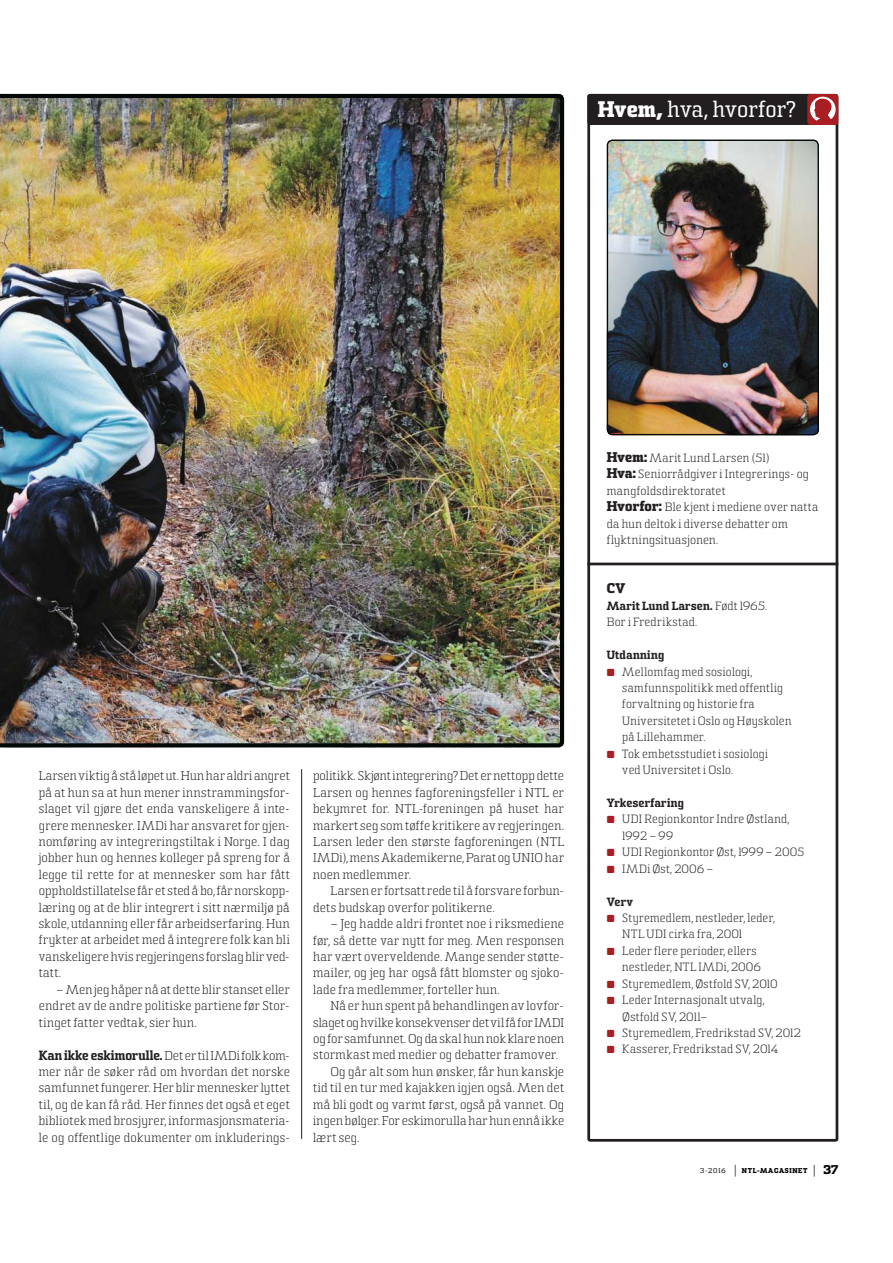
<style>
.page{position:relative;width:893px;height:1263px;background:#fff}
.page>*{position:absolute;margin:0;border:0;box-sizing:border-box;transform-origin:0 0}
.t1{font:21.9px "Sommet Slab";letter-spacing:.01em;color:#fff}
.t2{font:800 13.65px "Sommet Slab";color:#231f20}
.t3{font:300 12.3px/16.4px "Sommet Slab";letter-spacing:.025em;color:#231f20;text-align:justify}
.t4{font:300 11.7px/16.5px "Sommet Slab";letter-spacing:.03em;color:#231f20}
.t5{font:900 11.7px "Sommet Slab";letter-spacing:.025em;color:#231f20}
.t6{font:800 6.9px "Sommet Slab";letter-spacing:.1em;color:#010202}
.s1{font-weight:800}
.s2{font-weight:900;font-size:13.05px}
.s3{font-weight:800;font-size:13.65px}
.s4{font-weight:900}
.s5{font-family:"Notice 3 Std";font-weight:400;font-size:8.85px;color:#a81e22}
.s6{font-weight:400}
.s7{font-weight:300;font-size:12.3px}
.s8{font-size:12.3px}
</style>
<div class="page">
<hr style="left:301px;top:769px;width:1px;height:370px;background:#231f20">
<div style="left:587px;top:94px;width:251px;height:1048px;border:3px solid #231f20;border-radius:2px"></div>
<div style="left:587px;top:94px;width:232px;height:31px;background:#231f20;border-radius:3px"></div>
<div style="left:807px;top:94px;width:31px;height:31px;background:#a81e22;border-radius:3px"></div>
<svg style="left:810px;top:97px;width:25px;height:24px"></svg>
<hr style="left:587px;top:563px;width:251px;height:2px;background:#231f20">
<img style="left:607px;top:140px;width:212px;height:295px;border-radius:6px">
<div style="left:607px;top:140px;width:212px;height:295px;border:1px solid #040809;border-radius:5px"></div>
<img style="left:0;top:94px;width:564px;height:653px">
<h1 class="t1" style="left:598px;top:96px;width:199px"><span class="s1">Hvem,</span> hva, hvorfor?</h1>
<p class="t3" style="left:39px;top:769px;width:252px">Larsen viktig å stå løpet ut. Hun har aldri angret på at hun sa at hun mener innstrammingsfor&shy;slaget vil gjøre det enda vanskeligere å inte&shy;grere mennesker. IMDi har ansvaret for gjen&shy;nomføring av integreringstiltak i Norge. I dag jobber hun og hennes kolleger på spreng for å legge til rette for at mennesker som har fått oppholdstillatelse får et sted å bo, får norskopp&shy;læring og at de blir integrert i sitt nærmiljø på skole, utdanning eller får arbeidserfaring. Hun frykter at arbeidet med å integrere folk kan bli vanskeligere hvis regjeringens forslag blir ved&shy;tatt.</p>
<p class="t3" style="left:39px;top:982px;width:252px;text-indent:17px">– Men jeg håper nå at dette blir stanset eller endret av de andre politiske partiene før Stor&shy;tinget fatter vedtak, sier hun.</p>
<p class="t3" style="left:39px;top:1048px;width:253px"><span class="s2">Kan ikke eskimorulle.</span> Det er til IMDi folk kom&shy;mer når de søker råd om hvordan det norske samfunnet fungerer. Her blir mennesker lyttet til, og de kan få råd. Her finnes det også et eget bibliotek med brosjyrer, informasjonsmateria&shy;le og offentlige dokumenter om inkluderings-</p>
<p class="t3" style="left:313px;top:769px;width:252px">politikk. Skjønt integrering? Det er nettopp dette Larsen og hennes fagforeningsfeller i NTL er bekymret for. NTL-foreningen på huset har markert seg som tøffe kritikere av regjeringen.<br>Larsen leder den største fagforeningen (NTL IMDi), mens Akademikerne, Parat og UNIO har noen medlemmer.</p>
<p class="t3" style="left:313px;top:884px;width:252px;text-indent:17px">Larsen er fortsatt rede til å forsvare forbun&shy;dets budskap overfor politikerne.</p>
<p class="t3" style="left:313px;top:917px;width:252px;text-indent:17px">– Jeg hadde aldri frontet noe i riksmediene før, så dette var nytt for meg. Men responsen har vært overveldende. Mange sender støtte&shy;mailer, og jeg har også fått blomster og sjoko&shy;lade fra medlemmer, forteller hun.</p>
<p class="t3" style="left:331px;top:999px;width:235px">Nå er hun spent på behandlingen av lovfor-</p>
<p class="t3" style="left:313px;top:1015px;width:252px">slaget og hvilke konsekvenser det vil få for IMDI</p>
<p class="t3" style="left:313px;top:1032px;width:252px">og for samfunnet. Og da skal hun nok klare noen</p>
<p class="t3" style="left:313px;top:1048px;width:246px">stormkast med medier og debatter framover.</p>
<p class="t3" style="left:331px;top:1064px;width:235px">Og går alt som hun ønsker, får hun kanskje</p>
<p class="t3" style="left:313px;top:1081px;width:252px">tid til en tur med kajakken igjen også. Men det</p>
<p class="t3" style="left:313px;top:1097px;width:252px">må bli godt og varmt først, også på vannet. Og</p>
<p class="t3" style="left:313px;top:1114px;width:252px">ingen bølger. For eskimorulla har hun ennå ikke</p>
<p class="t3" style="left:313px;top:1130px;width:48px">lært seg.</p>
<p class="t4" style="left:607px;top:451px;width:213px"><span class="s3">Hvem:</span> Marit Lund Larsen (51)<br><span class="s3">Hva:</span> Seniorrådgiver i Integrerings- og mangfoldsdirektoratet<br><span class="s3">Hvorfor:</span> Ble kjent i mediene over natta da hun deltok i diverse debatter om flyktningsituasjonen.</p>
<p class="t2" style="left:607px;top:584px;width:20px">CV</p>
<p class="t4" style="left:607px;top:598px;width:162px"><span class="s4">Marit Lund Larsen.</span> Født 1965.<br>Bor i Fredrikstad.</p>
<p class="t5" style="left:607px;top:651px;width:59px">Utdanning</p>
<p class="t4" style="left:607px;top:664px;width:147px"><span class="s5">~</span> Mellomfag med sosiologi,</p>
<p class="t4" style="left:622px;top:681px;width:162px">samfunnspolitikk med offentlig</p>
<p class="t4" style="left:622px;top:697px;width:134px">forvaltning og historie fra</p>
<p class="t4" style="left:622px;top:713px;width:171px">Universitetet i Oslo og Høyskolen</p>
<p class="t4" style="left:622px;top:730px;width:85px">på Lillehammer.</p>
<p class="t4" style="left:607px;top:746px;width:163px"><span class="s5">~</span> Tok embetsstudiet i sosiologi</p>
<p class="t4" style="left:622px;top:763px;width:112px">ved Universitet i Oslo.</p>
<p class="t5" style="left:607px;top:799px;width:79px">Yrkeserfaring</p>
<p class="t4" style="left:607px;top:812px;width:184px"><span class="s5">~</span> UDI Regionkontor Indre Østland,</p>
<p class="t4" style="left:622px;top:828px;width:52px">1992 – 99</p>
<p class="t4" style="left:607px;top:845px;width:199px"><span class="s5">~</span> UDI Regionkontor Øst, 1999 – 2005</p>
<p class="t4" style="left:607px;top:861px;width:108px"><span class="s5">~</span> IMDi Øst, 2006 –</p>
<p class="t5" style="left:607px;top:897px;width:28px">Verv</p>
<p class="t4" style="left:607px;top:911px;width:169px"><span class="s5">~</span> Styremedlem, nestleder, leder,</p>
<p class="t4" style="left:622px;top:927px;width:121px">NTL UDI cirka fra, 2001</p>
<p class="t4" style="left:607px;top:943px;width:151px"><span class="s5">~</span> Leder flere perioder, ellers</p>
<p class="t4" style="left:622px;top:960px;width:140px">nestleder, NTL IMDi, 2006</p>
<p class="t4" style="left:607px;top:976px;width:172px"><span class="s5">~</span> Styremedlem, Østfold SV, 2010</p>
<p class="t4" style="left:607px;top:993px;width:159px"><span class="s5">~</span> Leder Internasjonalt utvalg,</p>
<p class="t4" style="left:622px;top:1009px;width:86px">Østfold SV, 2011–</p>
<p class="t4" style="left:607px;top:1026px;width:196px"><span class="s5">~</span> Styremedlem, Fredrikstad SV, 2012</p>
<p class="t4" style="left:607px;top:1042px;width:173px"><span class="s5">~</span> Kasserer, Fredrikstad SV, 2014</p>
<p class="t6" style="left:700px;top:1168px;width:140px"><span class="s6">3-2016</span> <span class="s7">|</span> NTL-MAGASINET <span class="s7">|</span> <span class="s8">37</span></p>
</div>
